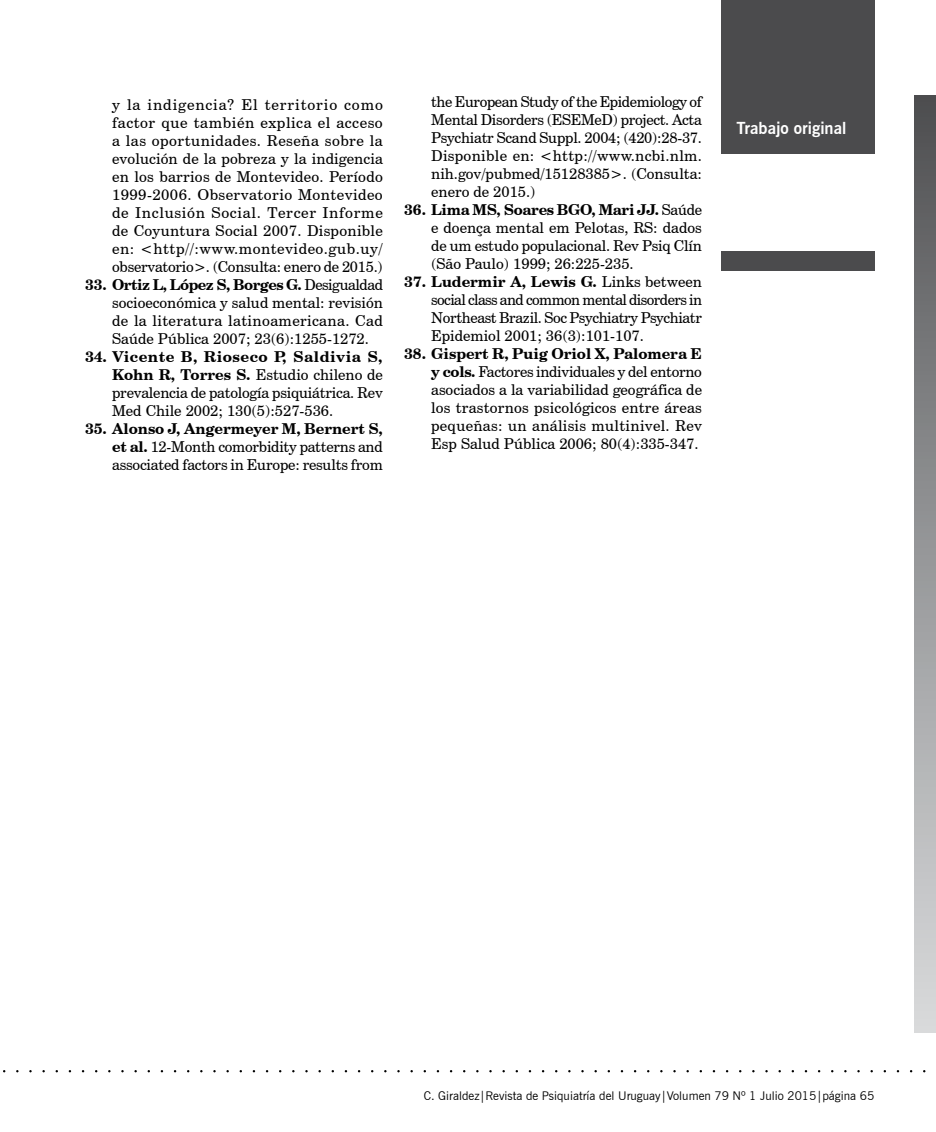
<style>
.page{position:relative;width:936px;height:1132px;background:#fff}
.page>*{position:absolute;margin:0;border:0;box-sizing:border-box;transform-origin:0 0}
.t1{font:700 16.5px "News Gothic BT";color:#fff}
.t2{font:15px/18px "Century Schoolbook BT";color:#000;text-align:justify}
.t3{font:12px "News Gothic BT";color:#000}
.s1{font-weight:700}
</style>
<div class="page">
<div style="left:721px;top:251px;width:153px;height:20px;background:#4b4b4d"></div>
<div style="left:914px;top:95px;width:21px;height:936px;background:linear-gradient(to bottom,#505053,#dcddde)"></div>
<div style="left:721px;top:0;width:153px;height:154px;background:#4b4b4d"></div>
<p class="t2" style="left:112px;top:96px;width:272px">y la indigencia? El territorio como factor que también explica el acceso a las oportunidades. Reseña sobre la evolución de la pobreza y la indigencia en los barrios de Montevideo. Período 1999-2006. Observatorio Montevideo de Inclusión Social. Tercer Informe de Coyuntura Social 2007. Disponible en: &lt;http//:www.montevideo.gub.uy/ observatorio&gt;. (Consulta: enero de 2015.)</p>
<p class="t2" style="left:112px;top:276px;width:272px;text-indent:-27px"><span class="s1">33. Ortiz L, López S, Borges G.</span> Desigualdad socioeconómica y salud mental: revisión de la literatura latinoamericana. Cad Saúde Pública 2007; 23(6):1255-1272.</p>
<p class="t2" style="left:112px;top:348px;width:272px;text-indent:-27px"><span class="s1">34. Vicente B, Rioseco P, Saldivia S, Kohn R, Torres S.</span> Estudio chileno de prevalencia de patología psiquiátrica. Rev Med Chile 2002; 130(5):527-536.</p>
<p class="t2" style="left:112px;top:420px;width:272px;text-indent:-27px"><span class="s1">35. Alonso J, Angermeyer M, Bernert S, et al.</span> 12-Month comorbidity patterns and associated factors in Europe: results from</p>
<p class="t2" style="left:431px;top:92px;width:272px">the European Study of the Epidemiology of Mental Disorders (ESEMeD) project. Acta Psychiatr Scand Suppl. 2004; (420):28-37.<br>Disponible en: &lt;http://www.ncbi.nlm. nih.gov/pubmed/15128385&gt;. (Consulta: enero de 2015.)</p>
<p class="t2" style="left:431px;top:200px;width:272px;text-indent:-27px"><span class="s1">36. Lima MS, Soares BGO, Mari JJ.</span> Saúde e doença mental em Pelotas, RS: dados de um estudo populacional. Rev Psiq Clín (São Paulo) 1999; 26:225-235.</p>
<p class="t2" style="left:431px;top:272px;width:272px;text-indent:-27px"><span class="s1">37. Ludermir A, Lewis G.</span> Links between social class and common mental disorders in Northeast Brazil. Soc Psychiatry Psychiatr Epidemiol 2001; 36(3):101-107.</p>
<p class="t2" style="left:431px;top:344px;width:272px;text-indent:-27px"><span class="s1">38. Gispert R, Puig Oriol X, Palomera E y cols.</span> Factores individuales y del entorno asociados a la variabilidad geográfica de los trastornos psicológicos entre áreas pequeñas: un análisis multinivel. Rev Esp Salud Pública 2006; 80(4):335-347.</p>
<p class="t1" style="left:736px;top:118px;width:111px">Trabajo original</p>
<p class="t3" style="left:424px;top:1087px;width:452px">C. Giraldez|Revista de Psiquiatría del Uruguay|Volumen 79 Nº 1 Julio 2015|página 65</p>
</div>
